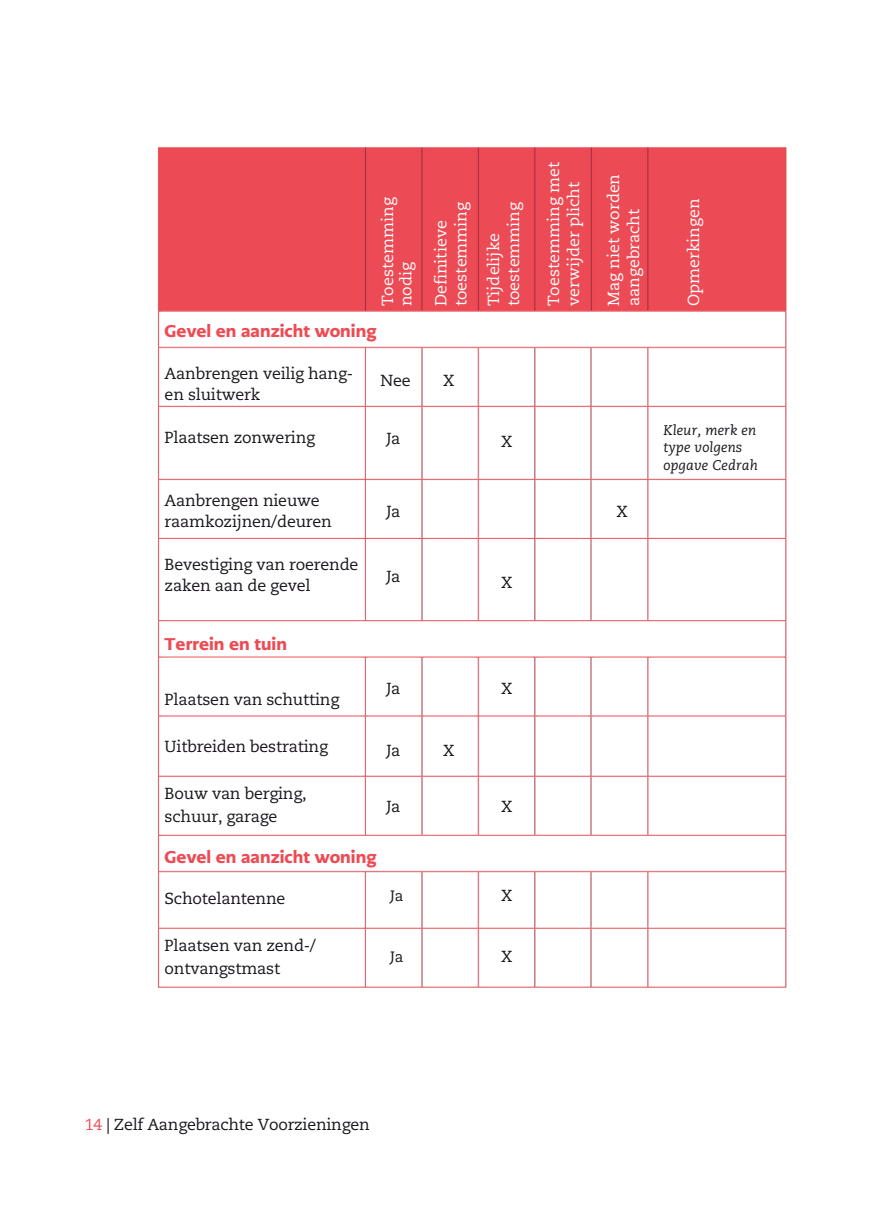
<style>
.page{position:relative;width:873px;height:1224px;background:#fff}
.page>*{position:absolute;margin:0;border:0;box-sizing:border-box;transform-origin:0 0}
.t1{font:900 17px "PMN Caecilia Sans Text";color:#ed4b54}
.t2{font:16px/21.2px "Caecilia LT Pro 55 Roman";letter-spacing:-.01em;color:#19151b}
.t3{font:16px/20px "Caecilia LT Pro 55 Roman";color:#fff}
.t4{font:15px "Caecilia LT Pro 55 Roman";color:#19151b}
.t5{font:italic 14px/17.6px "Caecilia LT Pro 56";letter-spacing:.005em;color:#19151b}
.s1{color:#ed4b54}
</style>
<div class="page">
<img style="left:157px;top:147px;width:630px;height:841px">
<p class="t3" style="left:378px;top:306px;width:110px;line-height:18.4px;rotate:-90deg">Toestemming nodig</p>
<p class="t3" style="left:431px;top:306px;width:106px;rotate:-90deg">Definitieve toestemming</p>
<p class="t3" style="left:483px;top:306px;width:106px;rotate:-90deg">Tijdelijke toestemming</p>
<p class="t1" style="left:165px;top:320px;width:214px">Gevel en aanzicht woning</p>
<p class="t2" style="left:165px;top:363px;width:190px">Aanbrengen veilig hang&shy;en sluitwerk</p>
<p class="t2" style="left:165px;top:426px;width:152px">Plaatsen zonwering</p>
<p class="t2" style="left:381px;top:370px;width:32px">Nee</p>
<p class="t2" style="left:386px;top:428px;width:16px">Ja</p>
<p class="t2" style="left:443px;top:369px;width:13px">X</p>
<p class="t2" style="left:501px;top:431px;width:13px">X</p>
<p class="t2" style="left:165px;top:490px;width:169px">Aanbrengen nieuwe raamkozijnen/deuren</p>
<p class="t2" style="left:165px;top:553px;width:195px">Bevestiging van roerende zaken aan de gevel</p>
<p class="t2" style="left:386px;top:500px;width:16px">Ja</p>
<p class="t2" style="left:386px;top:566px;width:16px">Ja</p>
<p class="t2" style="left:501px;top:571px;width:13px">X</p>
<p class="t1" style="left:165px;top:632px;width:124px">Terrein en tuin</p>
<p class="t2" style="left:165px;top:688px;width:176px">Plaatsen van schutting</p>
<p class="t2" style="left:165px;top:735px;width:165px">Uitbreiden bestrating</p>
<p class="t2" style="left:165px;top:781px;width:143px;line-height:23.6px">Bouw van berging, schuur, garage</p>
<p class="t1" style="left:165px;top:845px;width:214px">Gevel en aanzicht woning</p>
<p class="t2" style="left:165px;top:887px;width:122px">Schotelantenne</p>
<p class="t2" style="left:165px;top:933px;width:153px;line-height:23.4px">Plaatsen van zend-/ ontvangstmast</p>
<p class="t2" style="left:386px;top:678px;width:16px">Ja</p>
<p class="t2" style="left:501px;top:678px;width:13px">X</p>
<p class="t2" style="left:386px;top:739px;width:16px">Ja</p>
<p class="t2" style="left:443px;top:739px;width:13px">X</p>
<p class="t2" style="left:386px;top:796px;width:16px">Ja</p>
<p class="t2" style="left:501px;top:796px;width:13px">X</p>
<p class="t4" style="left:390px;top:886px;width:15px">Ja</p>
<p class="t2" style="left:501px;top:885px;width:13px">X</p>
<p class="t4" style="left:390px;top:947px;width:15px">Ja</p>
<p class="t2" style="left:501px;top:945px;width:13px">X</p>
<p class="t3" style="left:543px;top:306px;width:146px;rotate:-90deg">Toestemming met verwijder plicht</p>
<p class="t3" style="left:603px;top:306px;width:134px;rotate:-90deg">Mag niet worden aangebracht</p>
<p class="t3" style="left:683px;top:306px;width:109px;rotate:-90deg">Opmerkingen</p>
<p class="t2" style="left:617px;top:500px;width:13px">X</p>
<p class="t5" style="left:664px;top:421px;width:96px">Kleur, merk en type volgens opgave Cedrah</p>
<p class="t2" style="left:85px;top:1113px;width:286px"><span class="s1">14</span> | Zelf Aangebrachte Voorzieningen</p>
</div>
